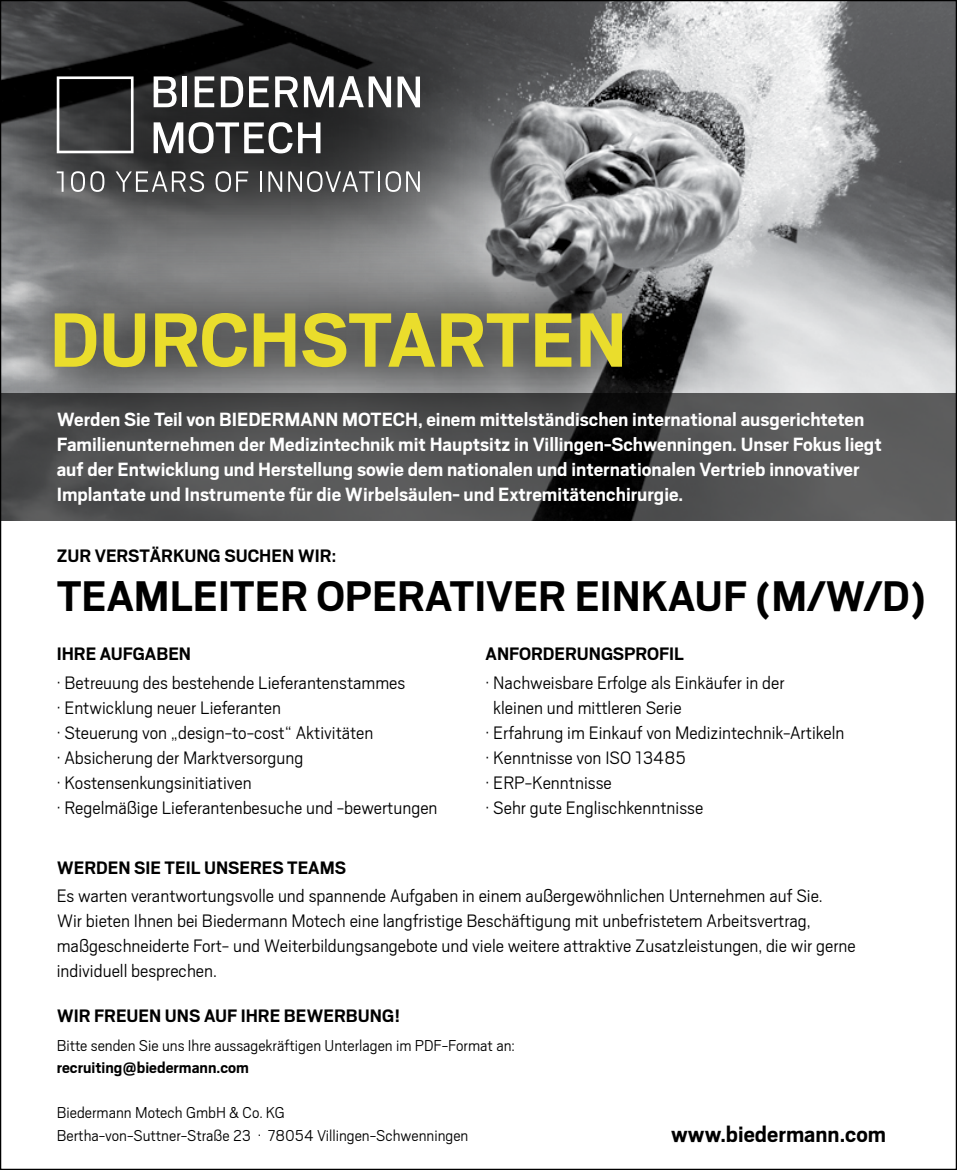
<style>
.page{position:relative;width:957px;height:1170px;background:#fff}
.page>*{position:absolute;margin:0;border:0;box-sizing:border-box;transform-origin:0 0}
.t1{font:700 85px "Scout";color:#eadd2c}
.t2{font:700 47.5px "Scout";color:#000}
.t3{font:700 25px "Scout";color:#000}
.t4{font:700 21.25px/25px "Scout";color:#fff}
.t5{font:300 20px/25px "Scout";color:#000}
.t6{font:700 20px "Scout";color:#000}
.t7{font:300 17.5px/22.5px "Scout";color:#000}
.t8{font:700 17.5px "Scout";color:#000}
</style>
<div class="page">
<img style="left:609px;top:2px;width:346px;height:391px">
<svg style="left:2px;top:2px;width:607px;height:217px;background:#4a4b4c"></svg>
<svg style="left:154px;top:76px;width:23px;height:31px"></svg>
<hr style="left:183px;top:76px;width:4px;height:31px;background:#fff">
<svg style="left:195px;top:76px;width:19px;height:31px"></svg>
<svg style="left:221px;top:76px;width:22px;height:31px"></svg>
<svg style="left:249px;top:76px;width:20px;height:31px"></svg>
<svg style="left:275px;top:76px;width:23px;height:31px"></svg>
<svg style="left:304px;top:76px;width:87px;height:31px"></svg>
<svg style="left:397px;top:77px;width:23px;height:30px"></svg>
<svg style="left:154px;top:122px;width:29px;height:31px"></svg>
<svg style="left:189px;top:122px;width:131px;height:31px"></svg>
<svg style="left:57px;top:76px;width:77px;height:77px;background:#434444"></svg>
<svg style="left:57px;top:171px;width:7px;height:21px"></svg>
<svg style="left:71px;top:171px;width:33px;height:21px"></svg>
<svg style="left:116px;top:171px;width:88px;height:21px;background:#6d6d6d"></svg>
<svg style="left:216px;top:171px;width:32px;height:21px"></svg>
<hr style="left:260px;top:171px;width:2px;height:21px;background:#fff">
<svg style="left:268px;top:171px;width:14px;height:21px"></svg>
<svg style="left:288px;top:171px;width:86px;height:21px;background:#717172"></svg>
<hr style="left:378px;top:171px;width:2px;height:21px;background:#fff">
<svg style="left:385px;top:171px;width:35px;height:21px"></svg>
<svg style="left:0;top:219px;width:714px;height:174px;background:#727374"></svg>
<svg style="left:0;top:393px;width:957px;height:128px;background:#4b4b4b"></svg>
<h1 class="t1" style="left:50px;top:285px;width:579px">DURCHSTARTEN</h1>
<p class="t4" style="left:57px;top:406px;width:826px">Werden Sie Teil von BIEDERMANN MOTECH, einem mittelständischen international ausgerichteten Familienunternehmen der Medizintechnik mit Hauptsitz in Villingen-Schwenningen. Unser Fokus liegt auf der Entwicklung und Herstellung sowie dem nationalen und internationalen Vertrieb innovativer Implantate und Instrumente für die Wirbelsäulen- und Extremitätenchirurgie.</p>
<p class="t6" style="left:57px;top:542px;width:281px">ZUR VERSTÄRKUNG SUCHEN WIR:</p>
<h2 class="t2" style="left:57px;top:565px;width:871px">TEAMLEITER OPERATIVER EINKAUF (M/W/D)</h2>
<p class="t6" style="left:57px;top:641px;width:136px">IHRE AUFGABEN</p>
<p class="t5" style="left:57px;top:669px;width:382px">· Betreuung des bestehende Lieferantenstammes<br>· Entwicklung neuer Lieferanten<br>· Steuerung von „design-to-cost“ Aktivitäten<br>· Absicherung der Marktversorgung<br>· Kostensenkungsinitiativen<br>· Regelmäßige Lieferantenbesuche und -bewertungen</p>
<p class="t6" style="left:485px;top:641px;width:200px">ANFORDERUNGSPROFIL</p>
<p class="t5" style="left:485px;top:669px;width:300px">· Nachweisbare Erfolge als Einkäufer in der</p>
<p class="t5" style="left:493px;top:694px;width:190px">kleinen und mittleren Serie</p>
<p class="t5" style="left:485px;top:719px;width:360px">· Erfahrung im Einkauf von Medizintechnik-Artikeln</p>
<p class="t5" style="left:485px;top:744px;width:202px">· Kenntnisse von ISO 13485</p>
<p class="t5" style="left:485px;top:769px;width:128px">· ERP-Kenntnisse</p>
<p class="t5" style="left:485px;top:794px;width:219px">· Sehr gute Englischkenntnisse</p>
<p class="t6" style="left:57px;top:854px;width:291px">WERDEN SIE TEIL UNSERES TEAMS</p>
<p class="t5" style="left:57px;top:882px;width:800px">Es warten verantwortungsvolle und spannende Aufgaben in einem außergewöhnlichen Unternehmen auf Sie.<br>Wir bieten Ihnen bei Biedermann Motech eine langfristige Beschäftigung mit unbefristetem Arbeitsvertrag, maßgeschneiderte Fort- und Weiterbildungsangebote und viele weitere attraktive Zusatzleistungen, die wir gerne individuell besprechen.</p>
<p class="t6" style="left:57px;top:1003px;width:345px">WIR FREUEN UNS AUF IHRE BEWERBUNG!</p>
<p class="t7" style="left:57px;top:1032px;width:460px">Bitte senden Sie uns Ihre aussagekräftigen Unterlagen im PDF-Format an:</p>
<p class="t8" style="left:57px;top:1056px;width:194px">recruiting@biedermann.com</p>
<p class="t7" style="left:57px;top:1100px;width:413px">Biedermann Motech GmbH &amp; Co. KG<br>Bertha-von-Suttner-Straße 23 . 78054 Villingen-Schwenningen</p>
<p class="t3" style="left:671px;top:1117px;width:216px">www.biedermann.com</p>
</div>
